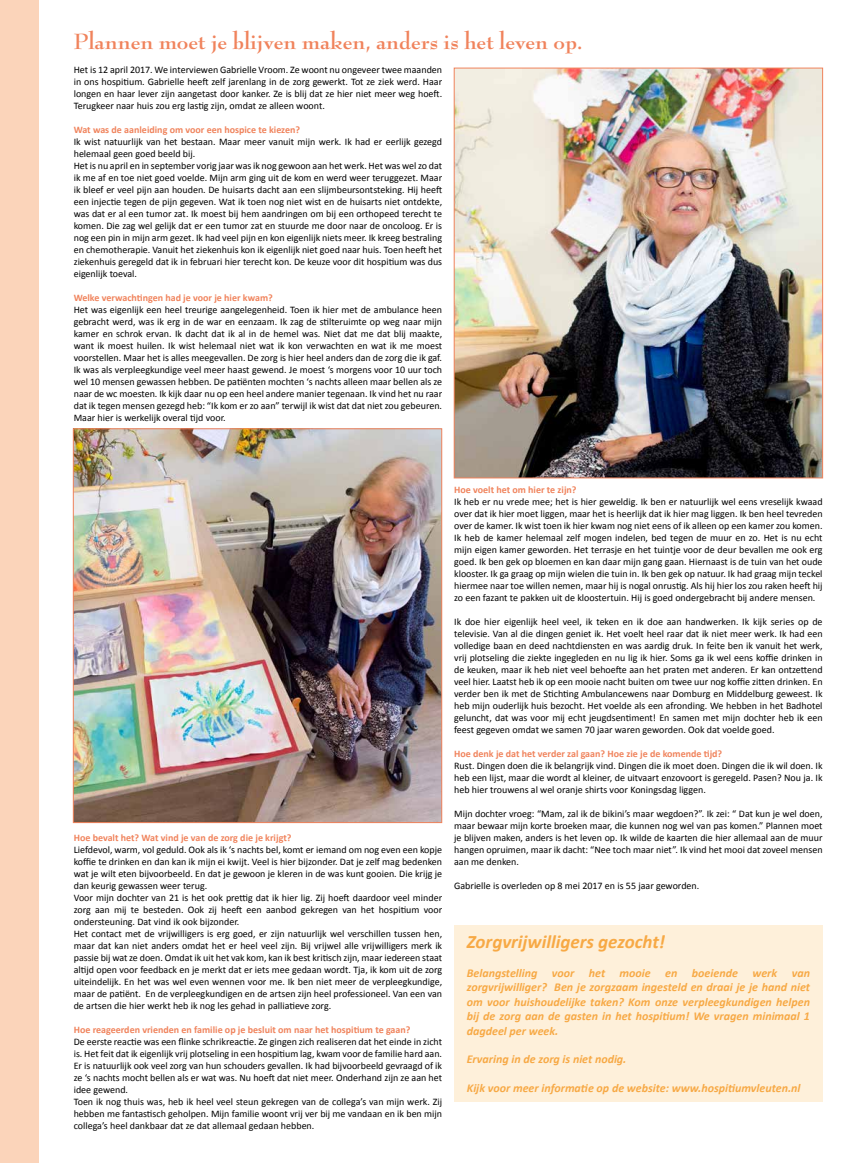
<style>
.page{position:relative;width:851px;height:1163px;background:#fff}
.page>*{position:absolute;margin:0;border:0;box-sizing:border-box;transform-origin:0 0}
.t1{font:700 24px "Bernhard Modern Std";color:#f0835c}
.t2{font:italic 700 19px "Calibri";color:#f7a945}
.t3{font:italic 700 12px/14.4px "Calibri";color:#f7a945;text-align:justify}
.t4{font:10px/12px "Calibri";color:#000;text-align:justify}
.t5{font:700 10px "Calibri";color:#f0835c}
</style>
<div class="page">
<div style="left:0;top:0;width:38px;height:1162px;background:#fbd4ba"></div>
<div style="left:454px;top:924px;width:368px;height:177px;background:#fef0da"></div>
<img style="left:75px;top:430px;width:365px;height:390px">
<div style="left:73px;top:428px;width:369px;height:394px;border:1px solid #f0835c"></div>
<img style="left:456px;top:70px;width:364px;height:406px">
<div style="left:454px;top:68px;width:368px;height:410px;border:1px solid #f0835c"></div>
<h1 class="t1" style="left:74px;top:29px;width:510px">Plannen moet je blijven maken, anders is het leven op.</h1>
<p class="t4" style="left:74px;top:63px;width:370px">Het is 12 april 2017. We interviewen Gabrielle Vroom. Ze woont nu ongeveer twee maanden in ons hospitium. Gabrielle heeft zelf jarenlang in de zorg gewerkt. Tot ze ziek werd. Haar longen en haar lever zijn aangetast door kanker. Ze is blij dat ze hier niet meer weg hoeft.<br>Terugkeer naar huis zou erg lastig zijn, omdat ze alleen woont.</p>
<p class="t5" style="left:74px;top:123px;width:228px">Wat was de aanleiding om voor een hospice te kiezen?</p>
<p class="t4" style="left:74px;top:135px;width:370px;text-align:left">Ik wist natuurlijk van het bestaan. Maar meer vanuit mijn werk. Ik had er eerlijk gezegd helemaal geen goed beeld bij.<br>Het is nu april en in september vorig jaar was ik nog gewoon aan het werk. Het was wel zo dat ik me af en toe niet goed voelde. Mijn arm ging uit de kom en werd weer teruggezet. Maar ik bleef er veel pijn aan houden. De huisarts dacht aan een slijmbeursontsteking. Hij heeft een injectie tegen de pijn gegeven. Wat ik toen nog niet wist en de huisarts niet ontdekte, was dat er al een tumor zat. Ik moest bij hem aandringen om bij een orthopeed terecht te komen. Die zag wel gelijk dat er een tumor zat en stuurde me door naar de oncoloog. Er is nog een pin in mijn arm gezet. Ik had veel pijn en kon eigenlijk niets meer. Ik kreeg bestraling en chemotherapie. Vanuit het ziekenhuis kon ik eigenlijk niet goed naar huis. Toen heeft het ziekenhuis geregeld dat ik in februari hier terecht kon. De keuze voor dit hospitium was dus eigenlijk toeval.</p>
<p class="t5" style="left:74px;top:291px;width:200px">Welke verwachtingen had je voor je hier kwam?</p>
<p class="t4" style="left:74px;top:303px;width:370px">Het was eigenlijk een heel treurige aangelegenheid. Toen ik hier met de ambulance heen gebracht werd, was ik erg in de war en eenzaam. Ik zag de stilteruimte op weg naar mijn kamer en schrok ervan. Ik dacht dat ik al in de hemel was. Niet dat me dat blij maakte, want ik moest huilen. Ik wist helemaal niet wat ik kon verwachten en wat ik me moest voorstellen. Maar het is alles meegevallen. De zorg is hier heel anders dan de zorg die ik gaf.<br>Ik was als verpleegkundige veel meer haast gewend. Je moest ‘s morgens voor 10 uur toch wel 10 mensen gewassen hebben. De patiënten mochten ‘s nachts alleen maar bellen als ze naar de wc moesten. Ik kijk daar nu op een heel andere manier tegenaan. Ik vind het nu raar dat ik tegen mensen gezegd heb: “Ik kom er zo aan” terwijl ik wist dat dat niet zou gebeuren.<br>Maar hier is werkelijk overal tijd voor.</p>
<p class="t5" style="left:74px;top:831px;width:219px">Hoe bevalt het? Wat vind je van de zorg die je krijgt?</p>
<p class="t4" style="left:74px;top:843px;width:370px;text-align:left">Liefdevol, warm, vol geduld. Ook als ik ‘s nachts bel, komt er iemand om nog even een kopje koffie te drinken en dan kan ik mijn ei kwijt. Veel is hier bijzonder. Dat je zelf mag bedenken wat je wilt eten bijvoorbeeld. En dat je gewoon je kleren in de was kunt gooien. Die krijg je dan keurig gewassen weer terug.<br>Voor mijn dochter van 21 is het ook prettig dat ik hier lig. Zij hoeft daardoor veel minder zorg aan mij te besteden. Ook zij heeft een aanbod gekregen van het hospitium voor ondersteuning. Dat vind ik ook bijzonder.<br>Het contact met de vrijwilligers is erg goed, er zijn natuurlijk wel verschillen tussen hen, maar dat kan niet anders omdat het er heel veel zijn. Bij vrijwel alle vrijwilligers merk ik passie bij wat ze doen. Omdat ik uit het vak kom, kan ik best kritisch zijn, maar iedereen staat altijd open voor feedback en je merkt dat er iets mee gedaan wordt. Tja, ik kom uit de zorg uiteindelijk. En het was wel even wennen voor me. Ik ben niet meer de verpleegkundige, maar de patiënt. En de verpleegkundigen en de artsen zijn heel professioneel. Van een van de artsen die hier werkt heb ik nog les gehad in palliatieve zorg.</p>
<p class="t5" style="left:74px;top:1023px;width:338px">Hoe reageerden vrienden en familie op je besluit om naar het hospitium te gaan?</p>
<p class="t4" style="left:74px;top:1035px;width:370px;text-align:left">De eerste reactie was een flinke schrikreactie. Ze gingen zich realiseren dat het einde in zicht is. Het feit dat ik eigenlijk vrij plotseling in een hospitium lag, kwam voor de familie hard aan.<br>Er is natuurlijk ook veel zorg van hun schouders gevallen. Ik had bijvoorbeeld gevraagd of ik ze ‘s nachts mocht bellen als er wat was. Nu hoeft dat niet meer. Onderhand zijn ze aan het idee gewend.<br>Toen ik nog thuis was, heb ik heel veel steun gekregen van de collega’s van mijn werk. Zij hebben me fantastisch geholpen. Mijn familie woont vrij ver bij me vandaan en ik ben mijn collega’s heel dankbaar dat ze dat allemaal gedaan hebben.</p>
<p class="t5" style="left:454px;top:483px;width:124px">Hoe voelt het om hier te zijn?</p>
<p class="t4" style="left:454px;top:495px;width:370px">Ik heb er nu vrede mee; het is hier geweldig. Ik ben er natuurlijk wel eens vreselijk kwaad over dat ik hier moet liggen, maar het is heerlijk dat ik hier mag liggen. Ik ben heel tevreden over de kamer. Ik wist toen ik hier kwam nog niet eens of ik alleen op een kamer zou komen.<br>Ik heb de kamer helemaal zelf mogen indelen, bed tegen de muur en zo. Het is nu echt mijn eigen kamer geworden. Het terrasje en het tuintje voor de deur bevallen me ook erg goed. Ik ben gek op bloemen en kan daar mijn gang gaan. Hiernaast is de tuin van het oude klooster. Ik ga graag op mijn wielen die tuin in. Ik ben gek op natuur. Ik had graag mijn teckel hiermee naar toe willen nemen, maar hij is nogal onrustig. Als hij hier los zou raken heeft hij zo een fazant te pakken uit de kloostertuin. Hij is goed ondergebracht bij andere mensen.</p>
<p class="t4" style="left:454px;top:615px;width:370px">Ik doe hier eigenlijk heel veel, ik teken en ik doe aan handwerken. Ik kijk series op de televisie. Van al die dingen geniet ik. Het voelt heel raar dat ik niet meer werk. Ik had een volledige baan en deed nachtdiensten en was aardig druk. In feite ben ik vanuit het werk, vrij plotseling die ziekte ingegleden en nu lig ik hier. Soms ga ik wel eens koffie drinken in de keuken, maar ik heb niet veel behoefte aan het praten met anderen. Er kan ontzettend veel hier. Laatst heb ik op een mooie nacht buiten om twee uur nog koffie zitten drinken. En verder ben ik met de Stichting Ambulancewens naar Domburg en Middelburg geweest. Ik heb mijn ouderlijk huis bezocht. Het voelde als een afronding. We hebben in het Badhotel geluncht, dat was voor mij echt jeugdsentiment! En samen met mijn dochter heb ik een feest gegeven omdat we samen 70 jaar waren geworden. Ook dat voelde goed.</p>
<p class="t5" style="left:454px;top:747px;width:269px">Hoe denk je dat het verder zal gaan? Hoe zie je de komende tijd?</p>
<p class="t4" style="left:454px;top:759px;width:370px">Rust. Dingen doen die ik belangrijk vind. Dingen die ik moet doen. Dingen die ik wil doen. Ik heb een lijst, maar die wordt al kleiner, de uitvaart enzovoort is geregeld. Pasen? Nou ja. Ik heb hier trouwens al wel oranje shirts voor Koningsdag liggen.</p>
<p class="t4" style="left:454px;top:807px;width:370px">Mijn dochter vroeg: “Mam, zal ik de bikini’s maar wegdoen?”. Ik zei: “ Dat kun je wel doen, maar bewaar mijn korte broeken maar, die kunnen nog wel van pas komen.” Plannen moet je blijven maken, anders is het leven op. Ik wilde de kaarten die hier allemaal aan de muur hangen opruimen, maar ik dacht: “Nee toch maar niet”. Ik vind het mooi dat zoveel mensen aan me denken.</p>
<p class="t4" style="left:454px;top:879px;width:247px">Gabrielle is overleden op 8 mei 2017 en is 55 jaar geworden.</p>
<h2 class="t2" style="left:466px;top:929px;width:200px">Zorgvrijwilligers gezocht!</h2>
<p class="t3" style="left:466px;top:964px;width:345px">Belangstelling voor het mooie en boeiende werk van zorgvrijwilliger? Ben je zorgzaam ingesteld en draai je je hand niet om voor huishoudelijke taken? Kom onze verpleegkundigen helpen bij de zorg aan de gasten in het hospitium! We vragen minimaal 1 dagdeel per week.</p>
<p class="t3" style="left:466px;top:1051px;width:161px">Ervaring in de zorg is niet nodig.</p>
<p class="t3" style="left:466px;top:1080px;width:335px">Kijk voor meer informatie op de website: www.hospitiumvleuten.nl</p>
</div>
